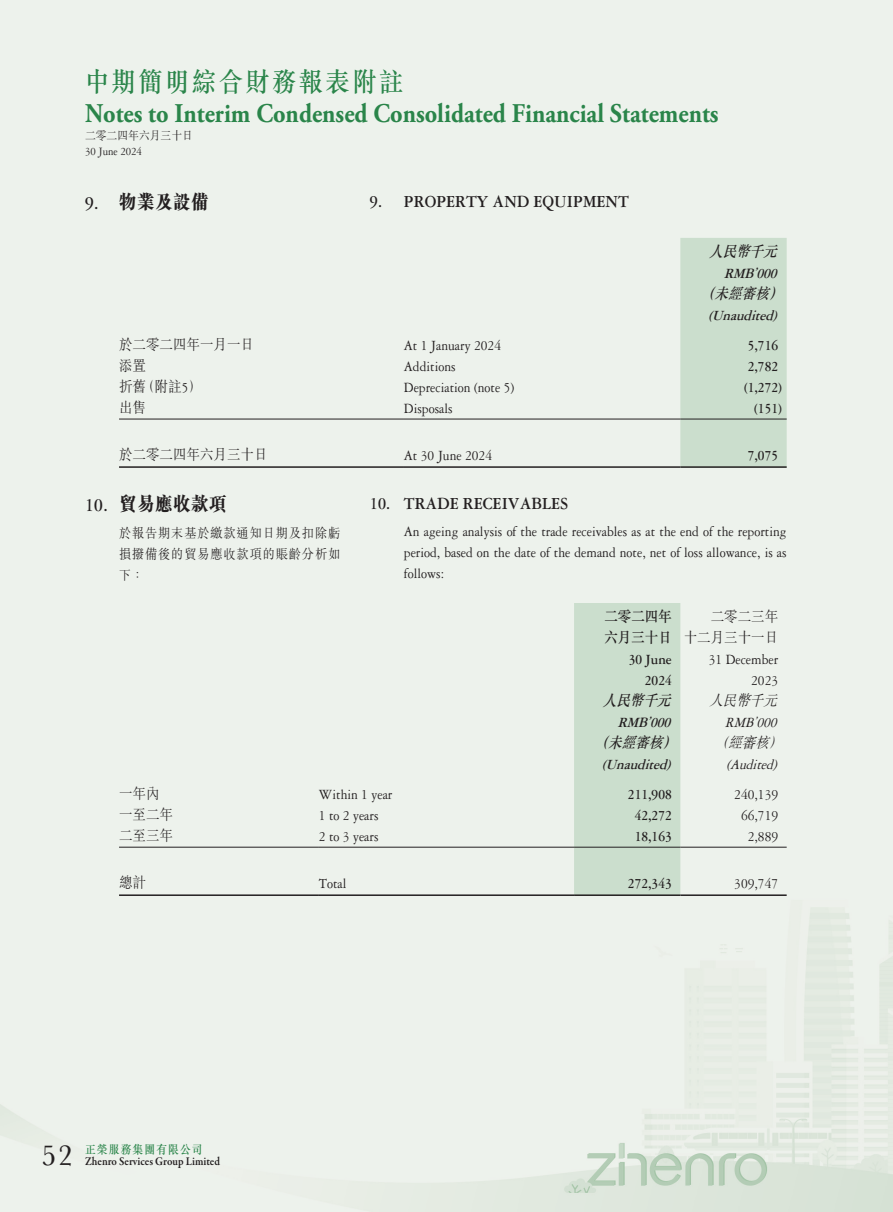
<style>
.page{position:relative;width:893px;height:1212px;background:#edf2ec}
.page>*{position:absolute;margin:0;border:0;box-sizing:border-box;transform-origin:0 0}
.t1{font:500 30px "M Sung HK";color:#231f20;scale:.9 1}
.t2{font:700 27px "Adobe Garamond Pro";color:#2a854a;scale:.9 1}
.t3{font:500 27px "M Sung HK";letter-spacing:.1em;color:#2a854a;scale:.9 1}
.t4{font:800 19.5px "M Sung HK";letter-spacing:.025em;color:#231f20;scale:.9 1}
.t5{font:700 18px "Garamond 3 LT Std";color:#231f20;scale:.9 1}
.t6{font:15px/21px "Garamond 3 LT Std";color:#231f20;text-align:right;scale:.9 1}
.t7{font:700 15px/21px "Garamond 3 LT Std";color:#231f20;text-align:right;scale:.9 1}
.t8{font:300 15px/21px "M Sung HK";color:#231f20;text-align:right;scale:.9 1}
.t9{font:italic 700 15px "Garamond 3 LT Std";color:#231f20;scale:.9 1}
.t10{font:italic 500 15px "M Sung HK";color:#231f20;scale:.9 1}
.t11{font:italic 15px "Garamond 3 LT Std";color:#231f20;scale:.9 1}
.t12{font:500 15px/21px "M Sung HK";color:#231f20;scale:.9 1}
.t13{font:italic 300 15px "M Sung HK";color:#231f20;scale:.9 1}
.t14{font:300 13.5px/21px "M Sung HK";letter-spacing:.075em;color:#231f20;text-align:justify;scale:.9 1}
.t15{font:600 12px "Garamond Premr Pro";color:#231f20;scale:.9 1}
.t16{font:500 12px "M Sung HK";letter-spacing:.1em;color:#2a854a;scale:.9 1}
.t17{font:300 12px "M Sung HK";color:#231f20;scale:.9 1}
.t18{font:12px "Garamond 3 LT Std";color:#231f20;scale:.9 1}
.s1{font-family:"Garamond 3 LT Std";font-weight:700}
.s2{font-family:"Garamond 3 LT Std";font-weight:400}
</style>
<div class="page">
<div style="left:680px;top:238px;width:107px;height:228px;background:#cbdecd"></div>
<hr style="left:119px;top:419px;width:285px;height:1px;background:#231f20">
<hr style="left:404px;top:419px;width:276px;height:1px;background:#231f20">
<hr style="left:680px;top:419px;width:107px;height:1px;background:#231f20">
<hr style="left:119px;top:466px;width:285px;height:2px;background:#231f20">
<hr style="left:404px;top:466px;width:276px;height:2px;background:#231f20">
<hr style="left:680px;top:466px;width:107px;height:2px;background:#231f20">
<div style="left:574px;top:603px;width:106px;height:291px;background:#cbdecd"></div>
<hr style="left:119px;top:847px;width:200px;height:1px;background:#231f20">
<hr style="left:319px;top:847px;width:255px;height:1px;background:#231f20">
<hr style="left:574px;top:847px;width:106px;height:1px;background:#231f20">
<hr style="left:680px;top:847px;width:107px;height:1px;background:#231f20">
<hr style="left:119px;top:894px;width:200px;height:2px;background:#231f20">
<hr style="left:319px;top:894px;width:255px;height:2px;background:#231f20">
<hr style="left:574px;top:894px;width:106px;height:2px;background:#231f20">
<hr style="left:680px;top:894px;width:107px;height:2px;background:#231f20">
<h2 class="t3" style="left:85px;top:63px;width:355px">中期簡明綜合財務報表附註</h2>
<h2 class="t2" style="left:85px;top:98px;width:705px">Notes to Interim Condensed Consolidated Financial Statements</h2>
<p class="t17" style="left:85px;top:127px;width:121px">二零二四年六月三十日</p>
<p class="t18" style="left:85px;top:145px;width:65px">30 June 2024</p>
<h3 class="t4" style="left:85px;top:192px;width:139px"><span class="s1">9.</span> 物業及設備</h3>
<p class="t10" style="left:709px;top:241px;width:82px">人民幣千元</p>
<p class="t9" style="left:724px;top:265px;width:65px">RMB’000</p>
<p class="t10" style="left:701px;top:283px;width:97px">（未經審核）</p>
<p class="t9" style="left:708px;top:307px;width:82px">(Unaudited)</p>
<p class="t8" style="left:119px;top:333px;width:151px">於二零二四年一月一日</p>
<p class="t6" style="left:404px;top:335px;width:109px">At 1 January 2024</p>
<p class="t7" style="left:748px;top:335px;width:35px">5,716</p>
<p class="t8" style="left:119px;top:354px;width:31px">添置</p>
<p class="t6" style="left:404px;top:356px;width:59px">Additions</p>
<p class="t7" style="left:748px;top:356px;width:35px">2,782</p>
<p class="t8" style="left:119px;top:375px;width:94px">折舊（附註<span class="s2">5</span>）</p>
<p class="t6" style="left:404px;top:377px;width:124px">Depreciation (note 5)</p>
<p class="t7" style="left:744px;top:377px;width:44px">(1,272)</p>
<p class="t8" style="left:119px;top:396px;width:31px">出售</p>
<p class="t6" style="left:404px;top:398px;width:56px">Disposals</p>
<p class="t7" style="left:754px;top:398px;width:32px">(151)</p>
<p class="t8" style="left:119px;top:443px;width:166px">於二零二四年六月三十日</p>
<p class="t6" style="left:404px;top:445px;width:99px">At 30 June 2024</p>
<p class="t7" style="left:748px;top:444px;width:35px">7,075</p>
<h3 class="t4" style="left:85px;top:494px;width:159px"><span class="s1">10.</span> 貿易應收款項</h3>
<p class="t14" style="left:119px;top:522px;width:247px">於報告期末基於繳款通知日期及扣除虧損撥備後的貿易應收款項的賬齡分析如下：</p>
<p class="t12" style="left:604px;top:605px;width:76px">二零二四年六月三十日</p>
<p class="t8" style="left:684px;top:605px;width:106px">二零二三年<br>十二月三十一日</p>
<p class="t7" style="left:629px;top:649px;width:49px">30 June<br>2024</p>
<p class="t6" style="left:709px;top:649px;width:79px">31 December<br>2023</p>
<p class="t10" style="left:603px;top:690px;width:82px">人民幣千元</p>
<p class="t13" style="left:709px;top:690px;width:82px">人民幣千元</p>
<p class="t9" style="left:618px;top:714px;width:65px">RMB’000</p>
<p class="t11" style="left:725px;top:714px;width:64px">RMB’000</p>
<p class="t10" style="left:595px;top:732px;width:97px">（未經審核）</p>
<p class="t13" style="left:714px;top:732px;width:82px">（經審核）</p>
<p class="t9" style="left:602px;top:756px;width:82px">(Unaudited)</p>
<p class="t11" style="left:726px;top:756px;width:62px">(Audited)</p>
<p class="t8" style="left:119px;top:782px;width:46px">一年內</p>
<p class="t6" style="left:319px;top:784px;width:83px">Within 1 year</p>
<p class="t7" style="left:628px;top:784px;width:50px">211,908</p>
<p class="t6" style="left:734px;top:784px;width:50px">240,139</p>
<p class="t8" style="left:119px;top:803px;width:61px">一至二年</p>
<p class="t6" style="left:319px;top:805px;width:68px">1 to 2 years</p>
<p class="t7" style="left:635px;top:805px;width:43px">42,272</p>
<p class="t6" style="left:741px;top:805px;width:43px">66,719</p>
<p class="t8" style="left:119px;top:824px;width:61px">二至三年</p>
<p class="t6" style="left:319px;top:826px;width:68px">2 to 3 years</p>
<p class="t7" style="left:635px;top:826px;width:43px">18,163</p>
<p class="t6" style="left:748px;top:826px;width:35px">2,889</p>
<p class="t8" style="left:119px;top:871px;width:31px">總計</p>
<p class="t6" style="left:319px;top:873px;width:32px">Total</p>
<p class="t7" style="left:628px;top:872px;width:50px">272,343</p>
<p class="t6" style="left:734px;top:873px;width:50px">309,747</p>
<p class="t5" style="left:370px;top:192px;width:289px">9. PROPERTY AND EQUIPMENT</p>
<p class="t5" style="left:370px;top:493px;width:222px">10. TRADE RECEIVABLES</p>
<p class="t6" style="left:404px;top:521px;width:427px;text-align:justify">An ageing analysis of the trade receivables as at the end of the reporting period, based on the date of the demand note, net of loss allowance, is as follows:</p>
<p class="t16" style="left:85px;top:1141px;width:132px">正榮服務集團有限公司</p>
<h1 class="t1" style="left:42px;top:1133px;width:36px">52</h1>
<p class="t15" style="left:85px;top:1154px;width:152px">Zhenro Services Group Limited</p>
</div>
